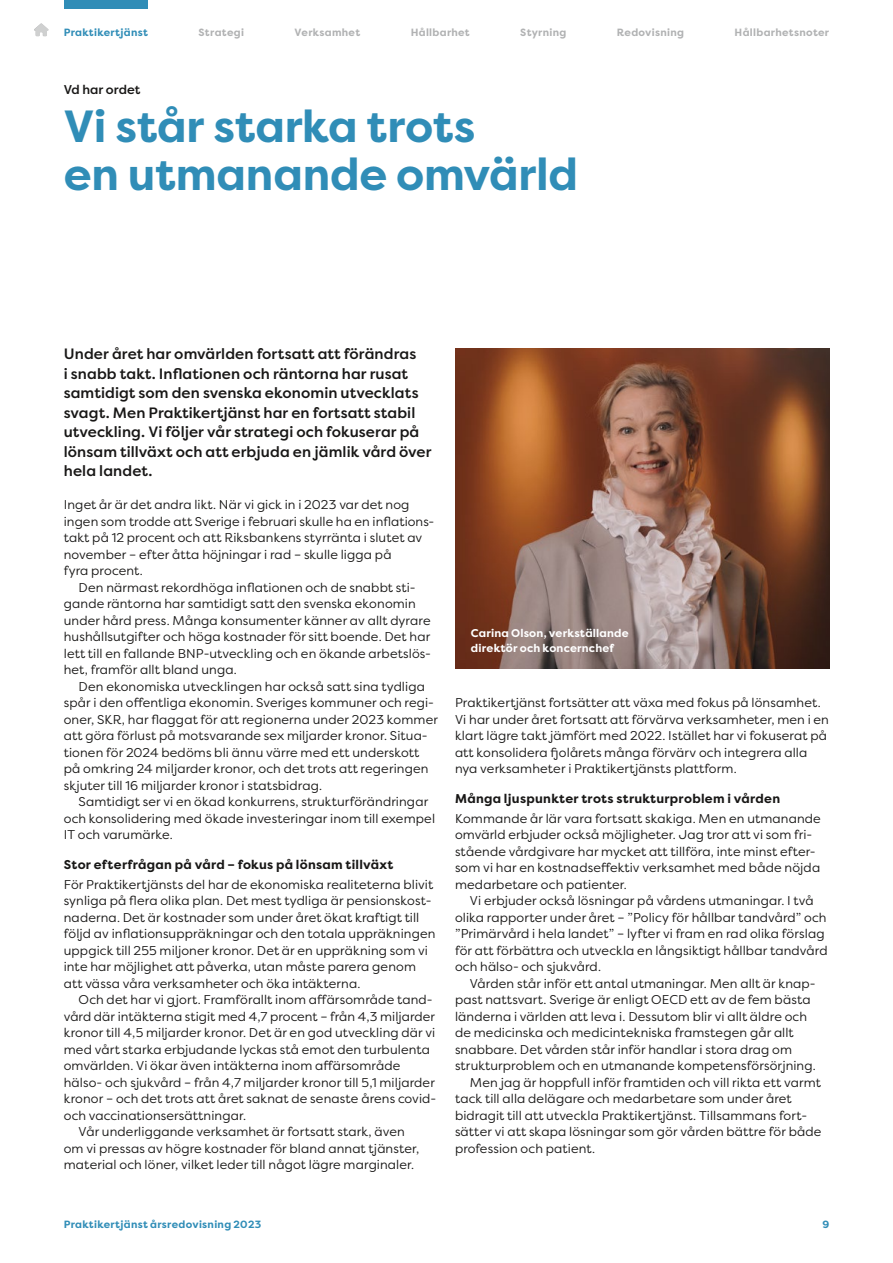
<style>
.page{position:relative;width:893px;height:1263px;background:#fff}
.page>*{position:absolute;margin:0;border:0;box-sizing:border-box;transform-origin:0 0}
.t1{font:700 45px/48px "Filson Pro";letter-spacing:-.005em;color:#308db7}
.t2{font:500 15px/19.5px "Filson Pro";letter-spacing:.005em;color:#181716}
.t3{font:12.75px/16.5px "Filson Pro";letter-spacing:.01em;color:#181716}
.t4{font:700 12.75px "Filson Pro";letter-spacing:.025em;color:#181716}
.t5{font:500 12.75px "Filson Pro";letter-spacing:.005em;color:#181716}
.t6{font:700 11.25px/15px "Filson Pro";letter-spacing:.015em;color:#fff}
.t7{font:700 10.5px "Filson Pro";letter-spacing:.03em;color:#b1b2b3}
.t8{font:700 10.5px "Filson Pro";letter-spacing:.03em;color:#308db7}
</style>
<div class="page">
<svg style="left:34px;top:23px;width:15px;height:13px"></svg>
<img style="left:455px;top:348px;width:374px;height:321px">
<div style="left:64px;top:0;width:84px;height:9px;background:#308db7"></div>
<p class="t8" style="left:64px;top:25px;width:86px">Praktikertjänst</p>
<p class="t7" style="left:199px;top:25px;width:47px">Strategi</p>
<p class="t7" style="left:295px;top:25px;width:67px">Verksamhet</p>
<p class="t7" style="left:411px;top:25px;width:61px">Hållbarhet</p>
<p class="t7" style="left:520px;top:25px;width:48px">Styrning</p>
<p class="t7" style="left:617px;top:25px;width:69px">Redovisning</p>
<p class="t7" style="left:735px;top:25px;width:96px">Hållbarhetsnoter</p>
<h2 class="t5" style="left:64px;top:81px;width:78px">Vd har ordet</h2>
<h2 class="t1" style="left:64px;top:103px;width:516px">Vi står starka trots<br>en utmanande omvärld</h2>
<h3 class="t2" style="left:64px;top:344px;width:369px">Under året har omvärlden fortsatt att förändras<br>i snabb takt. Inflationen och räntorna har rusat samtidigt som den svenska ekonomin utvecklats svagt. Men Praktikertjänst har en fortsatt stabil utveckling. Vi följer vår strategi och fokuserar på lönsam tillväxt och att erbjuda en jämlik vård över hela landet.</h3>
<p class="t3" style="left:64px;top:496px;width:372px">Inget år är det andra likt. När vi gick in i 2023 var det nog ingen som trodde att Sverige i februari skulle ha en inflations&shy;takt på 12 procent och att Riksbankens styrränta i slutet av november – efter åtta höjningar i rad – skulle ligga på<br>fyra procent.</p>
<p class="t3" style="left:64px;top:579px;width:369px;text-indent:15px">Den närmast rekordhöga inflationen och de snabbt sti&shy;gande räntorna har samtidigt satt den svenska ekonomin under hård press. Många konsumenter känner av allt dyrare hushållsutgifter och höga kostnader för sitt boende. Det har lett till en fallande BNP-utveckling och en ökande arbetslös&shy;het, framför allt bland unga.</p>
<p class="t3" style="left:64px;top:678px;width:376px;text-indent:15px">Den ekonomiska utvecklingen har också satt sina tydliga spår i den offentliga ekonomin. Sveriges kommuner och regi&shy;oner, SKR, har flaggat för att regionerna under 2023 kommer att göra förlust på motsvarande sex miljarder kronor. Situa&shy;tionen för 2024 bedöms bli ännu värre med ett underskott på omkring 24 miljarder kronor, och det trots att regeringen skjuter till 16 miljarder kronor i statsbidrag.</p>
<p class="t3" style="left:64px;top:793px;width:373px;text-indent:15px">Samtidigt ser vi en ökad konkurrens, strukturförändringar och konsolidering med ökade investeringar inom till exempel<br>IT och varumärke.</p>
<h3 class="t4" style="left:64px;top:857px;width:331px">Stor efterfrågan på vård – fokus på lönsam tillväxt</h3>
<p class="t3" style="left:64px;top:876px;width:373px">För Praktikertjänsts del har de ekonomiska realiteterna blivit synliga på flera olika plan. Det mest tydliga är pensionskost&shy;naderna. Det är kostnader som under året ökat kraftigt till följd av inflationsuppräkningar och den totala uppräkningen uppgick till 255 miljoner kronor. Det är en uppräkning som vi inte har möjlighet att påverka, utan måste parera genom att vässa våra verksamheter och öka intäkterna.</p>
<p class="t3" style="left:64px;top:991px;width:374px;text-indent:15px">Och det har vi gjort. Framförallt inom affärsområde tand&shy;vård där intäkterna stigit med 4,7 procent – från 4,3 miljarder kronor till 4,5 miljarder kronor. Det är en god utveckling där vi med vårt starka erbjudande lyckas stå emot den turbulenta omvärlden. Vi ökar även intäkterna inom affärsområde hälso- och sjukvård – från 4,7 miljarder kronor till 5,1 miljarder kronor – och det trots att året saknat de senaste årens covid&shy;och vaccinationsersättningar.</p>
<p class="t3" style="left:64px;top:1123px;width:357px;text-align:center">Vår underliggande verksamhet är fortsatt stark, även<br>om vi pressas av högre kostnader för bland annat tjänster, material och löner, vilket leder till något lägre marginaler.</p>
<p class="t6" style="left:471px;top:626px;width:159px">Carina Olson, verkställande direktör och koncernchef</p>
<p class="t3" style="left:455px;top:694px;width:375px">Praktikertjänst fortsätter att växa med fokus på lönsamhet.<br>Vi har under året fortsatt att förvärva verksamheter, men i en klart lägre takt jämfört med 2022. Istället har vi fokuserat på att konsolidera fjolårets många förvärv och integrera alla nya verksamheter i Praktikertjänsts plattform.</p>
<h3 class="t4" style="left:455px;top:791px;width:327px">Många ljuspunkter trots strukturproblem i vården</h3>
<p class="t3" style="left:455px;top:810px;width:367px">Kommande år lär vara fortsatt skakiga. Men en utmanande omvärld erbjuder också möjligheter. Jag tror att vi som fri&shy;stående vårdgivare har mycket att tillföra, inte minst efter&shy;som vi har en kostnadseffektiv verksamhet med både nöjda medarbetare och patienter.</p>
<p class="t3" style="left:455px;top:892px;width:374px;text-indent:15px">Vi erbjuder också lösningar på vårdens utmaningar. I två olika rapporter under året – ”Policy för hållbar tandvård” och ”Primärvård i hela landet” – lyfter vi fram en rad olika förslag för att förbättra och utveckla en långsiktigt hållbar tandvård och hälso- och sjukvård.</p>
<p class="t3" style="left:455px;top:975px;width:362px;text-indent:15px">Vården står inför ett antal utmaningar. Men allt är knap&shy;past nattsvart. Sverige är enligt OECD ett av de fem bästa länderna i världen att leva i. Dessutom blir vi allt äldre och de medicinska och medicintekniska framstegen går allt snabbare. Det vården står inför handlar i stora drag om strukturproblem och en utmanande kompetensförsörjning.</p>
<p class="t3" style="left:455px;top:1074px;width:368px;text-indent:15px">Men jag är hoppfull inför framtiden och vill rikta ett varmt tack till alla delägare och medarbetare som under året bidragit till att utveckla Praktikertjänst. Tillsammans fort&shy;sätter vi att skapa lösningar som gör vården bättre för både profession och patient.</p>
<p class="t8" style="left:64px;top:1218px;width:199px">Praktikertjänst årsredovisning 2023</p>
<p class="t8" style="left:822px;top:1218px;width:8px">9</p>
</div>
